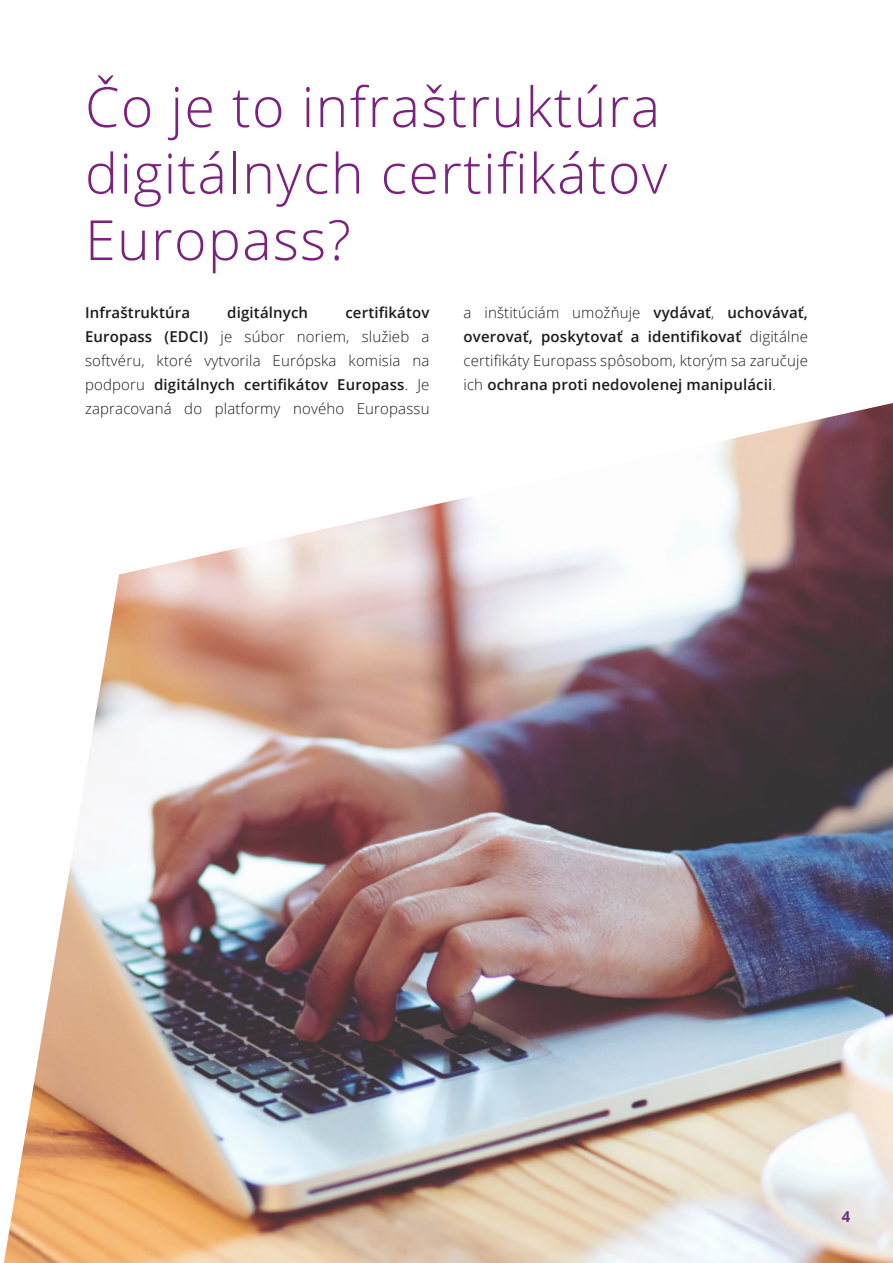
<style>
.page{position:relative;width:893px;height:1263px;background:#fff}
.page>*{position:absolute;margin:0;border:0;box-sizing:border-box;transform-origin:0 0}
.Page_Headings{font:300 55.35px/66.4px "Open Sans";letter-spacing:.025em;color:#7a227e}
.Body{font:600 15px/24px "Open Sans";letter-spacing:.01em;color:#1b1b1a;text-align:justify}
.Body-2{font:300 15px/24px "Open Sans";letter-spacing:.01em;color:#1b1b1a;text-align:justify}
.t1{font:700 15px "Open Sans";color:#6c3088}
.s1{font-weight:600}
.s2{font-weight:300}
</style>
<div class="page">
<img style="left:28px;top:403px;width:865px;height:860px">
<svg style="left:3px;top:1115px;width:160px;height:148px;background:#e6ac76"></svg>
<p class="Page_Headings" style="left:85px;top:72px;width:584px">Čo je to infraštruktúra digitálnych certifikátov<br>Europass?</p>
<p class="Body" style="left:85px;top:300px;width:107px">Infraštruktúra</p>
<p class="Body" style="left:227px;top:300px;width:82px">digitálnych</p>
<p class="Body-2" style="left:85px;top:300px;width:346px;text-indent:260px"><span class="s1">certifikátov Europass (EDCI)</span> je súbor noriem, služieb a softvéru, ktoré vytvorila Európska komisia na podporu <span class="s1">digitálnych certifikátov Europass</span>. Je zapracovaná do platformy nového Europassu</p>
<p class="Body" style="left:463px;top:300px;width:346px"><span class="s2">a inštitúciám umožňuje</span> vydávať<span class="s2">,</span> uchovávať, overovať, poskytovať a identifikovať <span class="s2">digitálne certifikáty Europass spôsobom, ktorým sa zaručuje ich</span> ochrana proti nedovolenej manipulácii<span class="s2">.</span></p>
<p class="t1" style="left:842px;top:1206px;width:10px">4</p>
</div>
